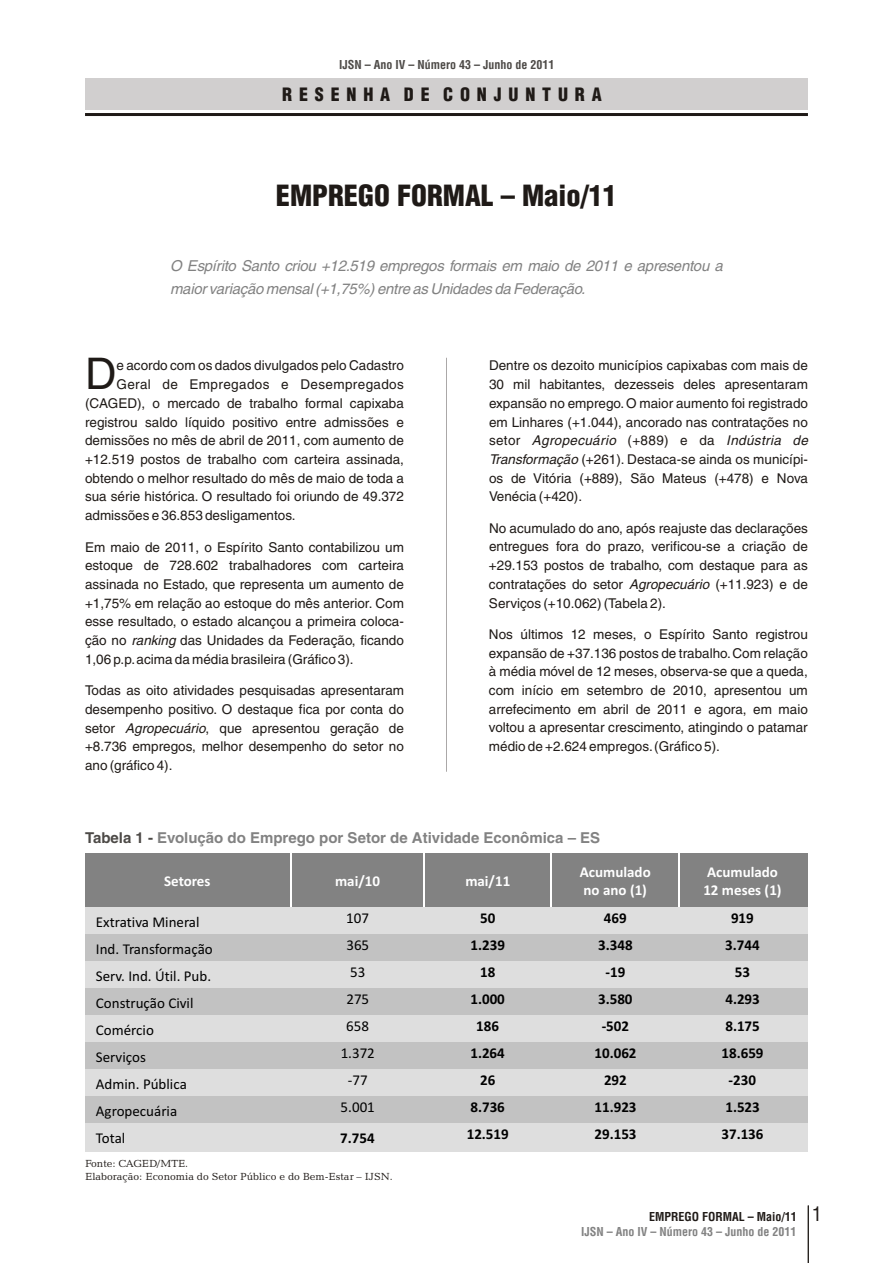
<style>
.page{position:relative;width:893px;height:1263px;background:#fff}
.page>*{position:absolute;margin:0;border:0;box-sizing:border-box;transform-origin:0 0}
.t1{font:43.65px "Helvetica LT";color:#1f1a17}
.t2{font:900 condensed 28.5px "Helvetica LT";color:#1f1a17}
.t3{font:900 condensed 18px "Helvetica LT";letter-spacing:.38em;color:#1f1a17}
.t4{font:15px/27px "Calibri";color:#000;text-align:center}
.t5{font:700 15px/27px "Calibri";color:#000;text-align:center}
.t6{font:italic 15px/23px "Helvetica LT";letter-spacing:-.02em;color:#828282}
.t7{font:700 15px "Helvetica LT";color:#828282}
.t8{font:700 15px/18.3px "Calibri";color:#fff}
.t9{font:13.5px/18.8px "Helvetica LT";color:#1f1a17;text-align:justify}
.t10{font:700 condensed 12px/15.9px "Helvetica LT";color:#828282}
.t11{font:700 condensed 12px "Helvetica LT";color:#4d4a47}
.t12{font:10.5px/12.6px "Candida BT";color:#1f1a17}
.s1{font-style:italic}
.s2{color:#4d4a47}
.s3{color:#1f1a17}
.s4{font-weight:400;font-size:19.5px;color:#1f1a17}
</style>
<div class="page">
<div style="left:85px;top:78px;width:723px;height:31px;background:#d1cfcf"></div>
<hr style="left:85px;top:113px;width:723px;height:3px;background:#1f1a17">
<hr style="left:446px;top:358px;width:1px;height:414px;background:#aba8a8">
<hr style="left:808px;top:1205px;width:1px;height:58px;background:#1f1a17">
<div style="left:85px;top:853px;width:723px;height:55px;background:#828282"></div>
<div style="left:85px;top:907px;width:723px;height:28px;background:#dedede"></div>
<div style="left:85px;top:934px;width:723px;height:28px;background:#c2c2c2"></div>
<div style="left:85px;top:961px;width:723px;height:28px;background:#dedede"></div>
<div style="left:85px;top:988px;width:723px;height:28px;background:#c2c2c2"></div>
<div style="left:85px;top:1015px;width:723px;height:28px;background:#dedede"></div>
<div style="left:85px;top:1042px;width:723px;height:28px;background:#c2c2c2"></div>
<div style="left:85px;top:1069px;width:723px;height:28px;background:#dedede"></div>
<div style="left:85px;top:1096px;width:723px;height:28px;background:#c2c2c2"></div>
<div style="left:85px;top:1123px;width:723px;height:28px;background:#dedede"></div>
<hr style="left:290px;top:853px;width:1px;height:54px;background:#fff">
<hr style="left:423px;top:853px;width:1px;height:54px;background:#fff">
<hr style="left:550px;top:853px;width:2px;height:54px;background:#fff">
<hr style="left:678px;top:853px;width:2px;height:54px;background:#fff">
<p class="t11" style="left:339px;top:60px;width:217px">IJSN – Ano IV – Número 43 – Junho de 2011</p>
<h3 class="t3" style="left:282px;top:88px;width:321px">RESENHA DE CONJUNTURA</h3>
<h2 class="t2" style="left:276px;top:184px;width:343px">EMPREGO FORMAL – Maio/11</h2>
<p class="t6" style="left:170px;top:255px;width:554px">O Espírito Santo criou +12.519 empregos formais em maio de 2011 e apresentou a maior variação mensal (+1,75%) entre as Unidades da Federação.</p>
<h1 class="t1" style="left:85px;top:355px;width:33px">D</h1>
<p class="t9" style="left:117px;top:357px;width:289px">e acordo com os dados divulgados pelo Cadastro</p>
<p class="t9" style="left:85px;top:376px;width:320px;text-indent:31px">Geral de Empregados e Desempregados (CAGED), o mercado de trabalho formal capixaba registrou saldo líquido positivo entre admissões e demissões no mês de abril de 2011, com aumento de +12.519 postos de trabalho com carteira assinada, obtendo o melhor resultado do mês de maio de toda a sua série histórica. O resultado foi oriundo de 49.372 admissões e 36.853 desligamentos.</p>
<p class="t9" style="left:85px;top:538px;width:321px">Em maio de 2011, o Espírito Santo contabilizou um estoque de 728.602 trabalhadores com carteira assinada no Estado, que representa um aumento de +1,75% em relação ao estoque do mês anterior. Com esse resultado, o estado alcançou a primeira coloca&shy;ção no <span class="s1">ranking</span> das Unidades da Federação, ficando 1,06 p.p.acima da média brasileira (Gráfico 3).</p>
<p class="t9" style="left:85px;top:682px;width:321px">Todas as oito atividades pesquisadas apresentaram desempenho positivo. O destaque fica por conta do setor <span class="s1">Agropecuário</span>, que apresentou geração de +8.736 empregos, melhor desempenho do setor no ano (gráfico 4).</p>
<p class="t9" style="left:489px;top:357px;width:321px">Dentre os dezoito municípios capixabas com mais de 30 mil habitantes, dezesseis deles apresentaram expansão no emprego.O maior aumento foi registrado em Linhares (+1.044), ancorado nas contratações no setor <span class="s1">Agropecuário</span> (+889) e da <span class="s1">Indústria de Transformação</span> (+261). Destaca-se ainda os municípi&shy;os de Vitória (+889), São Mateus (+478) e Nova Venécia (+420).</p>
<p class="t9" style="left:489px;top:519px;width:321px">No acumulado do ano, após reajuste das declarações entregues fora do prazo, verificou-se a criação de +29.153 postos de trabalho, com destaque para as contratações do setor <span class="s1">Agropecuário</span> (+11.923) e de Serviços (+10.062) (Tabela 2).</p>
<p class="t9" style="left:489px;top:626px;width:320px">Nos últimos 12 meses, o Espírito Santo registrou expansão de +37.136 postos de trabalho.Com relação à média móvel de 12 meses, observa-se que a queda, com início em setembro de 2010, apresentou um arrefecimento em abril de 2011 e agora, em maio voltou a apresentar crescimento, atingindo o patamar médio de +2.624 empregos.(Gráfico 5).</p>
<p class="t7" style="left:85px;top:831px;width:517px"><span class="s2">Tabela 1 -</span> Evolução do Emprego por Setor de Atividade Econômica – ES</p>
<p class="t8" style="left:164px;top:873px;width:48px">Setores</p>
<p class="t8" style="left:335px;top:873px;width:46px">mai/10</p>
<p class="t8" style="left:465px;top:873px;width:46px">mai/11</p>
<p class="t8" style="left:580px;top:864px;width:72px">Acumulado no ano (1)</p>
<p class="t8" style="left:703px;top:864px;width:80px">Acumulado<br>12 meses (1)</p>
<p class="t4" style="left:96px;top:910px;width:105px">Extrativa Mineral</p>
<p class="t5" style="left:604px;top:905px;width:24px">469</p>
<p class="t5" style="left:731px;top:905px;width:24px">919</p>
<p class="t4" style="left:96px;top:937px;width:118px">Ind. Transformação</p>
<p class="t5" style="left:598px;top:932px;width:36px">3.348</p>
<p class="t5" style="left:725px;top:932px;width:36px">3.744</p>
<p class="t4" style="left:96px;top:964px;width:117px">Serv. Ind. Útil. Pub.</p>
<p class="t5" style="left:605px;top:959px;width:21px">-19</p>
<p class="t5" style="left:735px;top:959px;width:17px">53</p>
<p class="t4" style="left:96px;top:991px;width:99px">Construção Civil</p>
<p class="t5" style="left:598px;top:986px;width:36px">3.580</p>
<p class="t5" style="left:725px;top:986px;width:36px">4.293</p>
<p class="t4" style="left:96px;top:1018px;width:60px">Comércio</p>
<p class="t5" style="left:602px;top:1013px;width:29px">-502</p>
<p class="t5" style="left:725px;top:1013px;width:36px">8.175</p>
<p class="t4" style="left:96px;top:1045px;width:51px">Serviços</p>
<p class="t5" style="left:594px;top:1040px;width:44px">10.062</p>
<p class="t5" style="left:721px;top:1040px;width:44px">18.659</p>
<p class="t4" style="left:96px;top:1072px;width:92px">Admin. Pública</p>
<p class="t5" style="left:604px;top:1067px;width:24px">292</p>
<p class="t5" style="left:729px;top:1067px;width:29px">-230</p>
<p class="t4" style="left:96px;top:1099px;width:83px">Agropecuária</p>
<p class="t5" style="left:594px;top:1094px;width:44px">11.923</p>
<p class="t5" style="left:725px;top:1094px;width:36px">1.523</p>
<p class="t4" style="left:96px;top:1126px;width:31px">Total</p>
<p class="t5" style="left:467px;top:905px;width:44px">50<br>1.239<br>18<br>1.000<br>186<br>1.264<br>26<br>8.736<br>12.519</p>
<p class="t4" style="left:341px;top:905px;width:36px">107<br>365<br>53<br>275<br>658<br>1.372 -77<br>5.001</p>
<p class="t5" style="left:340px;top:1126px;width:36px">7.754</p>
<p class="t5" style="left:594px;top:1121px;width:44px">29.153</p>
<p class="t5" style="left:721px;top:1121px;width:44px">37.136</p>
<p class="t12" style="left:85px;top:1158px;width:309px">Fonte: CAGED/MTE.<br>Elaboração: Economia do Setor Público e do Bem-Estar – IJSN.</p>
<p class="t10" style="left:581px;top:1209px;width:242px;text-indent:68px"><span class="s3">EMPREGO FORMAL – Maio/11</span> <span class="s4">1<br></span>IJSN – Ano IV – Número 43 – Junho de 2011</p>
</div>
